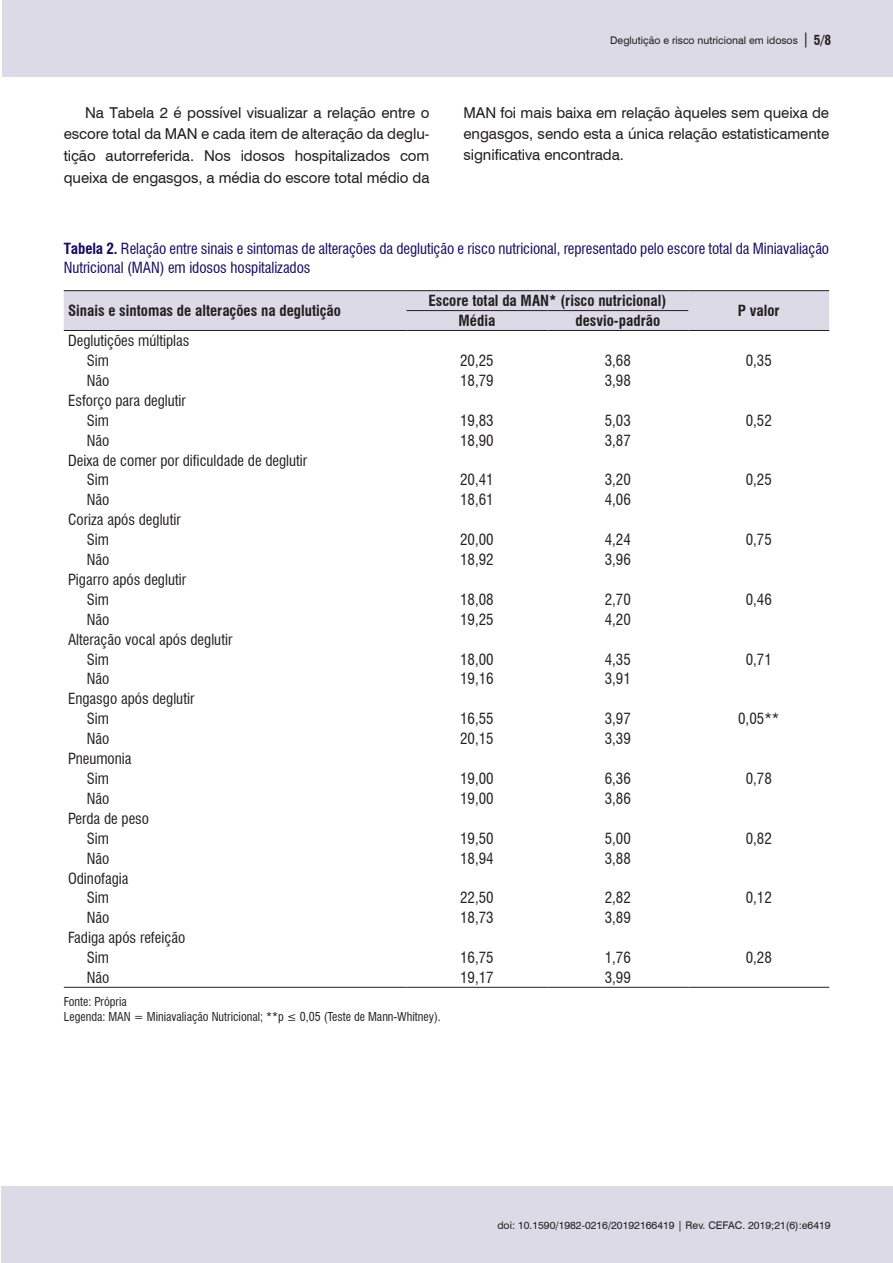
<style>
.page{position:relative;width:893px;height:1263px;background:#fff}
.page>*{position:absolute;margin:0;border:0;box-sizing:border-box;transform-origin:0 0}
.Texto_tabelas{font:condensed 15px "Swiss 721 BT";color:#231f20}
.Corpo_do_texto{font:15px/21.8px "Swiss 721 BT";letter-spacing:-.005em;color:#231f20;text-align:justify}
.Titulo_tabelas_e_gr{font:condensed 15px/19.5px "Swiss 721 BT";letter-spacing:-.005em;color:#18085f}
.Texto_tabelas-2{font:700 condensed 15px "Swiss 721 BT";color:#231f20}
.Legendas{font:condensed 12px "Swiss 721 BT";color:#231f20}
.t1{font:10.5px "Swiss 721 BT";color:#231f20}
.s1{font-size:15px}
.s2{font-weight:700;font-stretch:condensed;font-size:13.5px}
.s3{font-weight:700}
</style>
<div class="page">
<div style="left:1px;top:1186px;width:892px;height:77px;background:#dcdae7"></div>
<div style="left:2px;top:0;width:891px;height:77px;background:#dcdae7"></div>
<div style="left:64px;top:291px;width:765px;height:39px;background:#dcdae7"></div>
<hr style="left:406px;top:310px;width:141px;height:1px;background:#231f20">
<hr style="left:547px;top:310px;width:141px;height:1px;background:#231f20">
<hr style="left:64px;top:330px;width:342px;height:1px;background:#231f20">
<hr style="left:406px;top:330px;width:141px;height:1px;background:#231f20">
<hr style="left:547px;top:330px;width:141px;height:1px;background:#231f20">
<hr style="left:688px;top:330px;width:141px;height:1px;background:#231f20">
<hr style="left:64px;top:290px;width:342px;height:1px;background:#231f20">
<hr style="left:406px;top:290px;width:141px;height:1px;background:#231f20">
<hr style="left:547px;top:290px;width:141px;height:1px;background:#231f20">
<hr style="left:688px;top:290px;width:141px;height:1px;background:#231f20">
<hr style="left:64px;top:987px;width:342px;height:1px;background:#231f20">
<hr style="left:406px;top:987px;width:141px;height:1px;background:#231f20">
<hr style="left:547px;top:987px;width:141px;height:1px;background:#231f20">
<hr style="left:688px;top:987px;width:141px;height:1px;background:#231f20">
<p class="Corpo_do_texto" style="left:64px;top:101px;width:367px;text-indent:21px">Na Tabela 2 é possível visualizar a relação entre o escore total da MAN e cada item de alteração da deglu&shy;tição autorreferida. Nos idosos hospitalizados com queixa de engasgos, a média do escore total médio da</p>
<p class="t1" style="left:610px;top:33px;width:223px">Deglutição e risco nutricional em idosos <span class="s1">|</span> <span class="s2">5/8</span></p>
<p class="Corpo_do_texto" style="left:463px;top:101px;width:367px;line-height:21px">MAN foi mais baixa em relação àqueles sem queixa de engasgos, sendo esta a única relação estatisticamente significativa encontrada.</p>
<p class="Titulo_tabelas_e_gr" style="left:64px;top:239px;width:767px"><span class="s3">Tabela 2.</span> Relação entre sinais e sintomas de alterações da deglutição e risco nutricional, representado pelo escore total da Miniavaliação<br>Nutricional (MAN) em idosos hospitalizados</p>
<p class="Texto_tabelas-2" style="left:68px;top:302px;width:274px">Sinais e sintomas de alterações na deglutição</p>
<p class="Texto_tabelas-2" style="left:428px;top:292px;width:240px">Escore total da MAN* (risco nutricional)</p>
<p class="Texto_tabelas-2" style="left:738px;top:302px;width:43px">P valor</p>
<p class="Texto_tabelas-2" style="left:459px;top:312px;width:38px">Média</p>
<p class="Texto_tabelas-2" style="left:575px;top:312px;width:86px">desvio-padrão</p>
<p class="Texto_tabelas" style="left:68px;top:332px;width:123px">Deglutições múltiplas</p>
<p class="Texto_tabelas" style="left:87px;top:352px;width:24px">Sim</p>
<p class="Texto_tabelas" style="left:460px;top:352px;width:35px">20,25</p>
<p class="Texto_tabelas" style="left:605px;top:352px;width:28px">3,68</p>
<p class="Texto_tabelas" style="left:746px;top:352px;width:28px">0,35</p>
<p class="Texto_tabelas" style="left:87px;top:371px;width:24px">Não</p>
<p class="Texto_tabelas" style="left:460px;top:371px;width:35px">18,79</p>
<p class="Texto_tabelas" style="left:605px;top:371px;width:28px">3,98</p>
<p class="Texto_tabelas" style="left:68px;top:391px;width:119px">Esforço para deglutir</p>
<p class="Texto_tabelas" style="left:87px;top:411px;width:24px">Sim</p>
<p class="Texto_tabelas" style="left:460px;top:411px;width:35px">19,83</p>
<p class="Texto_tabelas" style="left:605px;top:411px;width:28px">5,03</p>
<p class="Texto_tabelas" style="left:746px;top:411px;width:28px">0,52</p>
<p class="Texto_tabelas" style="left:87px;top:431px;width:24px">Não</p>
<p class="Texto_tabelas" style="left:460px;top:431px;width:35px">18,90</p>
<p class="Texto_tabelas" style="left:605px;top:431px;width:28px">3,87</p>
<p class="Texto_tabelas" style="left:68px;top:451px;width:241px">Deixa de comer por dificuldade de deglutir</p>
<p class="Texto_tabelas" style="left:87px;top:471px;width:24px">Sim</p>
<p class="Texto_tabelas" style="left:460px;top:471px;width:35px">20,41</p>
<p class="Texto_tabelas" style="left:605px;top:471px;width:28px">3,20</p>
<p class="Texto_tabelas" style="left:746px;top:471px;width:28px">0,25</p>
<p class="Texto_tabelas" style="left:87px;top:491px;width:24px">Não</p>
<p class="Texto_tabelas" style="left:460px;top:491px;width:35px">18,61</p>
<p class="Texto_tabelas" style="left:605px;top:491px;width:28px">4,06</p>
<p class="Texto_tabelas" style="left:68px;top:511px;width:114px">Coriza após deglutir</p>
<p class="Texto_tabelas" style="left:87px;top:531px;width:24px">Sim</p>
<p class="Texto_tabelas" style="left:460px;top:531px;width:35px">20,00</p>
<p class="Texto_tabelas" style="left:605px;top:531px;width:28px">4,24</p>
<p class="Texto_tabelas" style="left:746px;top:531px;width:28px">0,75</p>
<p class="Texto_tabelas" style="left:87px;top:551px;width:24px">Não</p>
<p class="Texto_tabelas" style="left:460px;top:551px;width:35px">18,92</p>
<p class="Texto_tabelas" style="left:605px;top:551px;width:28px">3,96</p>
<p class="Texto_tabelas" style="left:68px;top:570px;width:120px">Pigarro após deglutir</p>
<p class="Texto_tabelas" style="left:87px;top:590px;width:24px">Sim</p>
<p class="Texto_tabelas" style="left:460px;top:590px;width:35px">18,08</p>
<p class="Texto_tabelas" style="left:605px;top:590px;width:28px">2,70</p>
<p class="Texto_tabelas" style="left:746px;top:590px;width:28px">0,46</p>
<p class="Texto_tabelas" style="left:87px;top:610px;width:24px">Não</p>
<p class="Texto_tabelas" style="left:460px;top:610px;width:35px">19,25</p>
<p class="Texto_tabelas" style="left:605px;top:610px;width:28px">4,20</p>
<p class="Texto_tabelas" style="left:68px;top:630px;width:166px">Alteração vocal após deglutir</p>
<p class="Texto_tabelas" style="left:87px;top:650px;width:24px">Sim</p>
<p class="Texto_tabelas" style="left:460px;top:650px;width:35px">18,00</p>
<p class="Texto_tabelas" style="left:605px;top:650px;width:28px">4,35</p>
<p class="Texto_tabelas" style="left:746px;top:650px;width:28px">0,71</p>
<p class="Texto_tabelas" style="left:87px;top:670px;width:24px">Não</p>
<p class="Texto_tabelas" style="left:460px;top:670px;width:35px">19,16</p>
<p class="Texto_tabelas" style="left:605px;top:670px;width:28px">3,91</p>
<p class="Texto_tabelas" style="left:68px;top:690px;width:128px">Engasgo após deglutir</p>
<p class="Texto_tabelas" style="left:87px;top:710px;width:24px">Sim</p>
<p class="Texto_tabelas" style="left:460px;top:710px;width:35px">16,55</p>
<p class="Texto_tabelas" style="left:605px;top:710px;width:28px">3,97</p>
<p class="Texto_tabelas" style="left:738px;top:710px;width:43px">0,05**</p>
<p class="Texto_tabelas" style="left:87px;top:730px;width:24px">Não</p>
<p class="Texto_tabelas" style="left:460px;top:730px;width:35px">20,15</p>
<p class="Texto_tabelas" style="left:605px;top:730px;width:28px">3,39</p>
<p class="Texto_tabelas" style="left:68px;top:750px;width:65px">Pneumonia</p>
<p class="Texto_tabelas" style="left:87px;top:769px;width:24px">Sim</p>
<p class="Texto_tabelas" style="left:460px;top:769px;width:35px">19,00</p>
<p class="Texto_tabelas" style="left:605px;top:769px;width:28px">6,36</p>
<p class="Texto_tabelas" style="left:746px;top:769px;width:28px">0,78</p>
<p class="Texto_tabelas" style="left:87px;top:789px;width:24px">Não</p>
<p class="Texto_tabelas" style="left:460px;top:789px;width:35px">19,00</p>
<p class="Texto_tabelas" style="left:605px;top:789px;width:28px">3,86</p>
<p class="Texto_tabelas" style="left:68px;top:809px;width:83px">Perda de peso</p>
<p class="Texto_tabelas" style="left:87px;top:829px;width:24px">Sim</p>
<p class="Texto_tabelas" style="left:460px;top:829px;width:35px">19,50</p>
<p class="Texto_tabelas" style="left:605px;top:829px;width:28px">5,00</p>
<p class="Texto_tabelas" style="left:746px;top:829px;width:28px">0,82</p>
<p class="Texto_tabelas" style="left:87px;top:849px;width:24px">Não</p>
<p class="Texto_tabelas" style="left:460px;top:849px;width:35px">18,94</p>
<p class="Texto_tabelas" style="left:605px;top:849px;width:28px">3,88</p>
<p class="Texto_tabelas" style="left:68px;top:869px;width:62px">Odinofagia</p>
<p class="Texto_tabelas" style="left:87px;top:889px;width:24px">Sim</p>
<p class="Texto_tabelas" style="left:460px;top:889px;width:35px">22,50</p>
<p class="Texto_tabelas" style="left:605px;top:889px;width:28px">2,82</p>
<p class="Texto_tabelas" style="left:746px;top:889px;width:28px">0,12</p>
<p class="Texto_tabelas" style="left:87px;top:909px;width:24px">Não</p>
<p class="Texto_tabelas" style="left:460px;top:909px;width:35px">18,73</p>
<p class="Texto_tabelas" style="left:605px;top:909px;width:28px">3,89</p>
<p class="Texto_tabelas" style="left:68px;top:929px;width:119px">Fadiga após refeição</p>
<p class="Texto_tabelas" style="left:87px;top:949px;width:24px">Sim</p>
<p class="Texto_tabelas" style="left:460px;top:949px;width:35px">16,75</p>
<p class="Texto_tabelas" style="left:605px;top:949px;width:28px">1,76</p>
<p class="Texto_tabelas" style="left:746px;top:949px;width:28px">0,28</p>
<p class="Texto_tabelas" style="left:87px;top:968px;width:24px">Não</p>
<p class="Texto_tabelas" style="left:460px;top:968px;width:35px">19,17</p>
<p class="Texto_tabelas" style="left:605px;top:968px;width:28px">3,99</p>
<p class="Legendas" style="left:64px;top:995px;width:64px">Fonte: Própria</p>
<p class="Legendas" style="left:64px;top:1009px;width:379px">Legenda: MAN = Miniavaliação Nutricional; **p ≤ 0,05 (Teste de Mann-Whitney).</p>
<p class="t1" style="left:497px;top:1218px;width:335px">doi: 10.1590/1982-0216/20192166419 | Rev. CEFAC. 2019;21(6):e6419</p>
</div>
